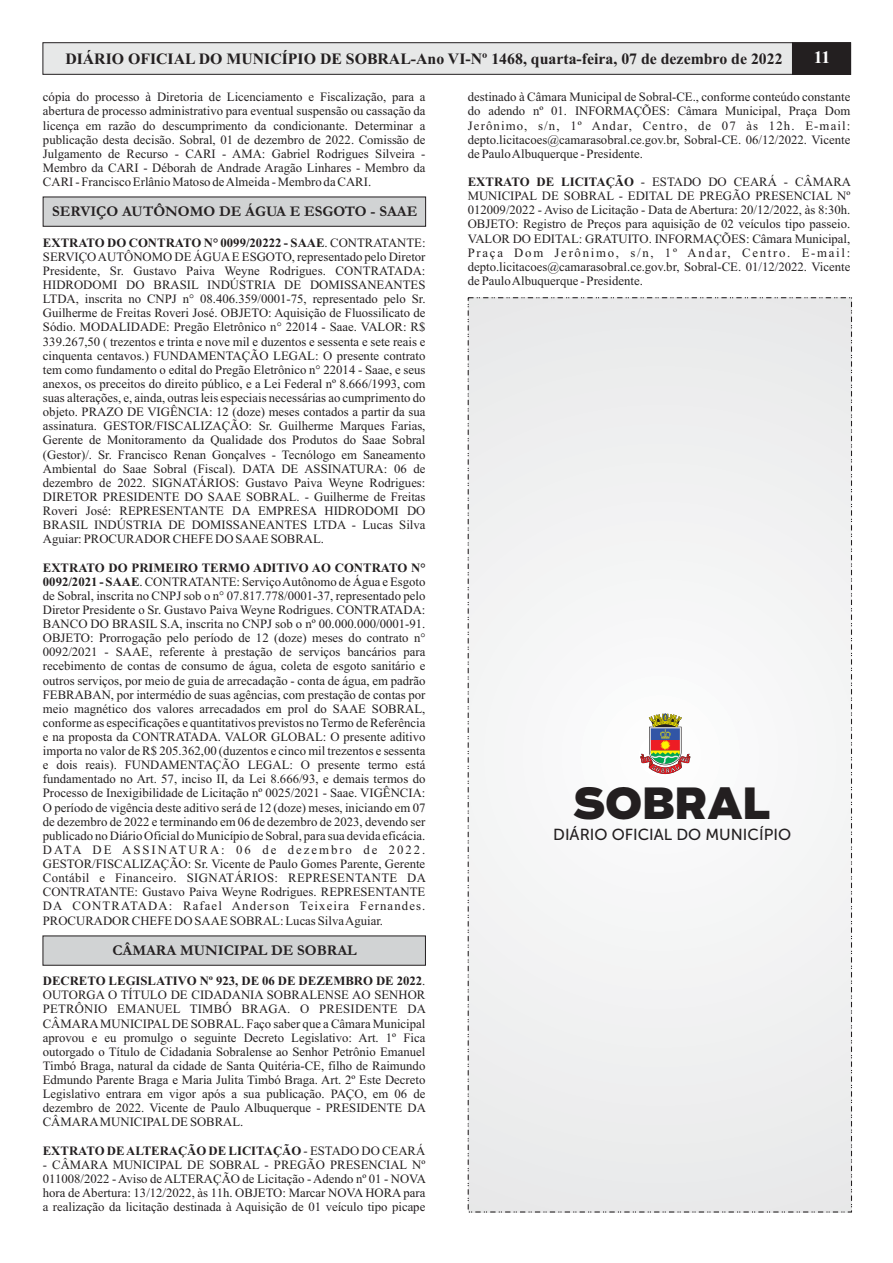
<style>
.page{position:relative;width:893px;height:1263px;background:#fff}
.page>*{position:absolute;margin:0;border:0;box-sizing:border-box;transform-origin:0 0}
.t1{font:900 42.6px "Boomer";color:#231f20}
.t2{font:700 17.55px "Times New Roman";color:#fff}
.t3{font:15.9px "Museo Sans 500";color:#231f20}
.t4{font:700 15.75px "Times New Roman";color:#231f20}
.t5{font:700 15px "Garamond";color:#231f20}
.t6{font:12.75px/14.1px "Times New Roman";color:#231f20;text-align:justify}
.t7{font:700 12.75px "Times New Roman";color:#231f20}
.s1{font-weight:700}
.s2{font-weight:400}
</style>
<div class="page">
<svg style="left:42px;top:42px;width:809px;height:33px;background:#cdcece"></svg>
<hr style="left:792px;top:42px;width:1px;height:32px;background:#231f20">
<svg style="left:43px;top:197px;width:383px;height:30px;background:#c7c9ca"></svg>
<svg style="left:43px;top:935px;width:383px;height:30px;background:#c9cbcc"></svg>
<div style="left:468px;top:298px;width:383px;height:914px;background:#f1f1f2"></div>
<svg style="left:640px;top:713px;width:50px;height:61px"></svg>
<p class="t4" style="left:65px;top:54px;width:719px">DIÁRIO OFICIAL DO MUNICÍPIO DE SOBRAL-Ano VI-Nº 1468, quarta-feira, 07 de dezembro de 2022</p>
<h2 class="t2" style="left:814px;top:51px;width:18px">11</h2>
<p class="t6" style="left:43px;top:91px;width:384px">cópia do processo à Diretoria de Licenciamento e Fiscalização, para a abertura de processo administrativo para eventual suspensão ou cassação da licença em razão do descumprimento da condicionante. Determinar a publicação desta decisão. Sobral, 01 de dezembro de 2022. Comissão de Julgamento de Recurso - CARI - AMA: Gabriel Rodrigues Silveira - Membro da CARI - Déborah de Andrade Aragão Linhares - Membro da CARI - Francisco Erlânio Matoso de Almeida - Membro da CARI.</p>
<p class="t5" style="left:52px;top:206px;width:367px">SERVIÇO AUTÔNOMO DE ÁGUA E ESGOTO - SAAE</p>
<p class="t6" style="left:43px;top:237px;width:384px"><span class="s1">EXTRATO DO CONTRATO N° 0099/20222 - SAAE</span>. CONTRATANTE:<br>SERVIÇO AUTÔNOMO DE ÁGUAE ESGOTO, representado pelo Diretor Presidente, Sr. Gustavo Paiva Weyne Rodrigues. CONTRATADA:<br>HIDRODOMI DO BRASIL INDÚSTRIA DE DOMISSANEANTES LTDA, inscrita no CNPJ n° 08.406.359/0001-75, representado pelo Sr.<br>Guilherme de Freitas Roveri José. OBJETO: Aquisição de Fluossilicato de Sódio. MODALIDADE: Pregão Eletrônico n° 22014 - Saae. VALOR: R$ 339.267,50 ( trezentos e trinta e nove mil e duzentos e sessenta e sete reais e cinquenta centavos.) FUNDAMENTAÇÃO LEGAL: O presente contrato tem como fundamento o edital do Pregão Eletrônico n° 22014 - Saae, e seus anexos, os preceitos do direito público, e a Lei Federal nº 8.666/1993, com suas alterações, e, ainda, outras leis especiais necessárias ao cumprimento do objeto. PRAZO DE VIGÊNCIA: 12 (doze) meses contados a partir da sua assinatura. GESTOR/FISCALIZAÇÃO: Sr. Guilherme Marques Farias, Gerente de Monitoramento da Qualidade dos Produtos do Saae Sobral (Gestor)/. Sr. Francisco Renan Gonçalves - Tecnólogo em Saneamento Ambiental do Saae Sobral (Fiscal). DATA DE ASSINATURA: 06 de dezembro de 2022. SIGNATÁRIOS: Gustavo Paiva Weyne Rodrigues:<br>DIRETOR PRESIDENTE DO SAAE SOBRAL. - Guilherme de Freitas Roveri José: REPRESENTANTE DA EMPRESA HIDRODOMI DO BRASIL INDÚSTRIA DE DOMISSANEANTES LTDA - Lucas Silva Aguiar: PROCURADOR CHEFE DO SAAE SOBRAL.</p>
<p class="t6" style="left:43px;top:561px;width:385px"><span class="s1">EXTRATO DO PRIMEIRO TERMO ADITIVO AO CONTRATO N° 0092/2021 - SAAE</span>. CONTRATANTE: Serviço Autônomo de Água e Esgoto de Sobral, inscrita no CNPJ sob o n° 07.817.778/0001-37, representado pelo Diretor Presidente o Sr. Gustavo Paiva Weyne Rodrigues. CONTRATADA:<br>BANCO DO BRASIL S.A, inscrita no CNPJ sob o nº 00.000.000/0001-91.<br>OBJETO: Prorrogação pelo período de 12 (doze) meses do contrato n° 0092/2021 - SAAE, referente à prestação de serviços bancários para recebimento de contas de consumo de água, coleta de esgoto sanitário e outros serviços, por meio de guia de arrecadação - conta de água, em padrão FEBRABAN, por intermédio de suas agências, com prestação de contas por meio magnético dos valores arrecadados em prol do SAAE SOBRAL, conforme as especificações e quantitativos previstos no Termo de Referência e na proposta da CONTRATADA. VALOR GLOBAL: O presente aditivo importa no valor de R$ 205.362,00 (duzentos e cinco mil trezentos e sessenta e dois reais). FUNDAMENTAÇÃO LEGAL: O presente termo está fundamentado no Art. 57, inciso II, da Lei 8.666/93, e demais termos do Processo de Inexigibilidade de Licitação nº 0025/2021 - Saae. VIGÊNCIA:<br>O período de vigência deste aditivo será de 12 (doze) meses, iniciando em 07 de dezembro de 2022 e terminando em 06 de dezembro de 2023, devendo ser publicado no Diário Oficial do Município de Sobral, para sua devida eficácia.<br>DATA DE ASSINATURA: 06 de dezembro de 2022.<br>GESTOR/FISCALIZAÇÃO: Sr. Vicente de Paulo Gomes Parente, Gerente Contábil e Financeiro. SIGNATÁRIOS: REPRESENTANTE DA CONTRATANTE: Gustavo Paiva Weyne Rodrigues. REPRESENTANTE DA CONTRATADA: Rafael Anderson Teixeira Fernandes.<br>PROCURADOR CHEFE DO SAAE SOBRAL: Lucas Silva Aguiar.</p>
<p class="t5" style="left:112px;top:945px;width:246px">CÂMARA MUNICIPAL DE SOBRAL</p>
<p class="t6" style="left:43px;top:975px;width:385px"><span class="s1">DECRETO LEGISLATIVO Nº 923, DE 06 DE DEZEMBRO DE 2022</span>.<br>OUTORGA O TÍTULO DE CIDADANIA SOBRALENSE AO SENHOR PETRÔNIO EMANUEL TIMBÓ BRAGA. O PRESIDENTE DA CÂMARAMUNICIPALDE SOBRAL. Faço saber que a Câmara Municipal aprovou e eu promulgo o seguinte Decreto Legislativo: Art. 1º Fica outorgado o Título de Cidadania Sobralense ao Senhor Petrônio Emanuel Timbó Braga, natural da cidade de Santa Quitéria-CE, filho de Raimundo Edmundo Parente Braga e Maria Julita Timbó Braga. Art. 2º Este Decreto Legislativo entrara em vigor após a sua publicação. PAÇO, em 06 de dezembro de 2022. Vicente de Paulo Albuquerque - PRESIDENTE DA CÂMARAMUNICIPALDE SOBRAL.</p>
<p class="t7" style="left:43px;top:1146px;width:384px">EXTRATO DE ALTERAÇÃO DE LICITAÇÃO <span class="s2">- ESTADO DO CEARÁ</span></p>
<p class="t6" style="left:43px;top:1159px;width:385px">- CÂMARA MUNICIPAL DE SOBRAL - PREGÃO PRESENCIAL Nº 011008/2022 - Aviso de ALTERAÇÃO de Licitação - Adendo nº 01 - NOVA hora de Abertura: 13/12/2022, às 11h. OBJETO: Marcar NOVA HORA para a realização da licitação destinada à Aquisição de 01 veículo tipo picape</p>
<p class="t6" style="left:468px;top:91px;width:384px">destinado à Câmara Municipal de Sobral-CE., conforme conteúdo constante do adendo nº 01. INFORMAÇÕES: Câmara Municipal, Praça Dom Jerônimo, s/n, 1º Andar, Centro, de 07 às 12h. E-mail: depto.licitacoes@camarasobral.ce.gov.br, Sobral-CE. 06/12/2022. Vicente de Paulo Albuquerque - Presidente.</p>
<p class="t6" style="left:468px;top:176px;width:385px"><span class="s1">EXTRATO DE LICITAÇÃO</span> - ESTADO DO CEARÁ - CÂMARA MUNICIPAL DE SOBRAL - EDITAL DE PREGÃO PRESENCIAL Nº 012009/2022 - Aviso de Licitação - Data de Abertura: 20/12/2022, às 8:30h.<br>OBJETO: Registro de Preços para aquisição de 02 veículos tipo passeio.<br>VALOR DO EDITAL: GRATUITO. INFORMAÇÕES: Câmara Municipal, Praça Dom Jerônimo, s/n, 1º Andar, Centro. E-mail: depto.licitacoes@camarasobral.ce.gov.br, Sobral-CE. 01/12/2022. Vicente de Paulo Albuquerque - Presidente.</p>
<h1 class="t1" style="left:574px;top:785px;width:198px">SOBRAL</h1>
<p class="t3" style="left:553px;top:828px;width:239px">DIÁRIO OFICIAL DO MUNICÍPIO</p>
</div>
